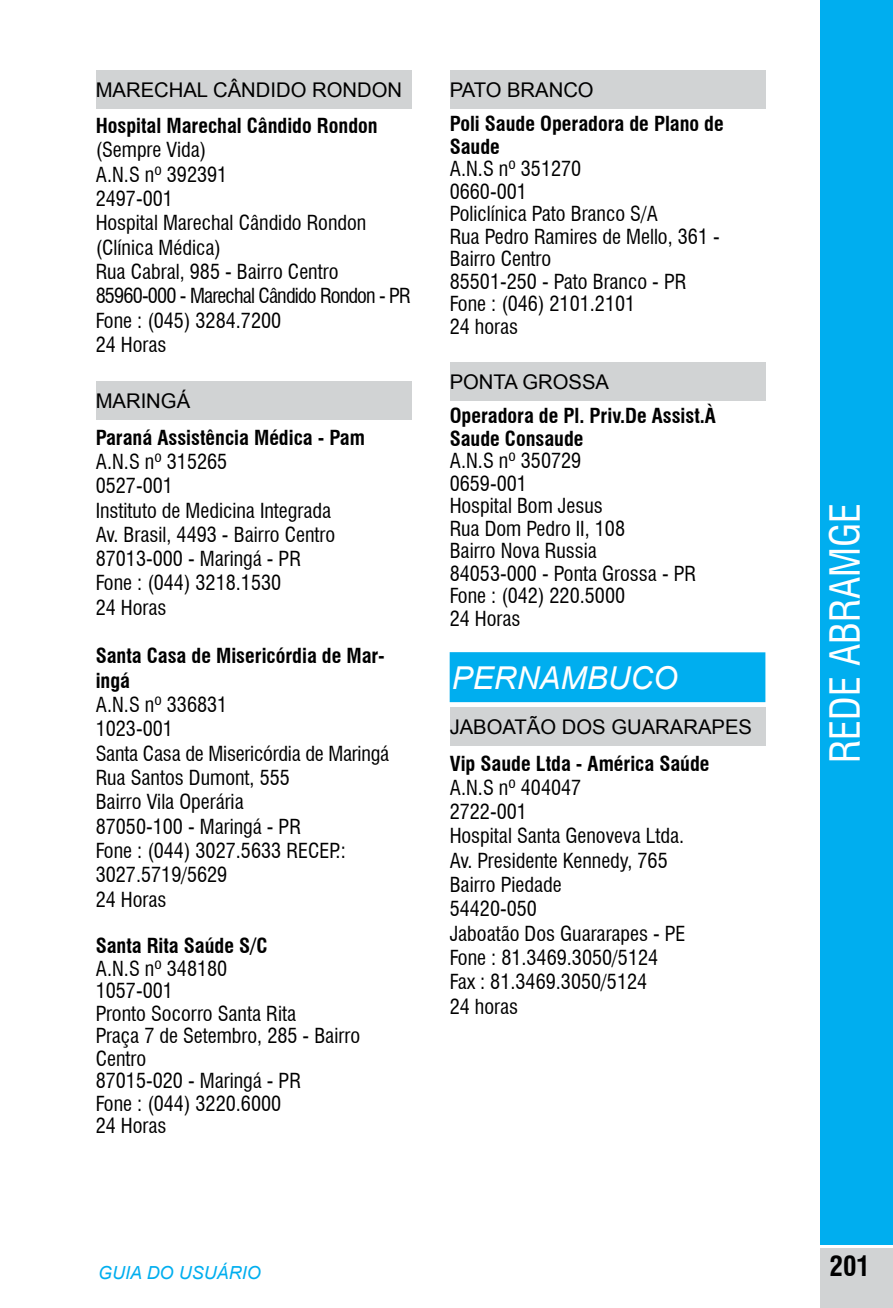
<style>
.page{position:relative;width:893px;height:1308px;background:#fff}
.page>*{position:absolute;margin:0;border:0;box-sizing:border-box;transform-origin:0 0}
.t1{font:condensed 40.5px "Swiss 721 BT";color:#fff}
.t2{font:italic 31.5px "Arial";color:#fff}
.t3{font:700 condensed 27px "Swiss 721 BT";color:#000}
.t4{font:condensed 20.25px/24.3px "Swiss 721 BT";color:#000}
.t5{font:700 condensed 20.25px/22.5px "Swiss 721 BT";color:#000}
.t6{font:20.25px "Arial";color:#000}
.t7{font:italic 18px "Arial";color:#00aeef}
</style>
<div class="page">
<div style="left:96px;top:70px;width:315px;height:39px;background:#d1d3d4"></div>
<div style="left:96px;top:382px;width:315px;height:38px;background:#d1d3d4"></div>
<div style="left:450px;top:70px;width:315px;height:39px;background:#d1d3d4"></div>
<div style="left:450px;top:362px;width:315px;height:38px;background:#d1d3d4"></div>
<div style="left:450px;top:652px;width:315px;height:50px;background:#00aeef"></div>
<div style="left:450px;top:707px;width:315px;height:39px;background:#d1d3d4"></div>
<div style="left:820px;top:1247px;width:73px;height:60px;background:#d1d3d4"></div>
<div style="left:820px;top:0;width:73px;height:1244px;background:#00aeef"></div>
<p class="t6" style="left:96px;top:76px;width:308px">MARECHAL CÂNDIDO RONDON</p>
<p class="t5" style="left:96px;top:115px;width:284px">Hospital Marechal Cândido Rondon</p>
<p class="t4" style="left:96px;top:138px;width:317px">(Sempre Vida)<br>A.N.S nº 392391<br>2497-001<br>Hospital Marechal Cândido Rondon (Clínica Médica)<br>Rua Cabral, 985 - Bairro Centro<br>85960-000 - Marechal Cândido Rondon - PR<br>Fone : (045) 3284.7200<br>24 Horas</p>
<p class="t6" style="left:96px;top:388px;width:96px">MARINGÁ</p>
<p class="t5" style="left:96px;top:426px;width:271px">Paraná Assistência Médica - Pam</p>
<p class="t4" style="left:96px;top:449px;width:241px">A.N.S nº 315265<br>0527-001<br>Instituto de Medicina Integrada<br>Av. Brasil, 4493 - Bairro Centro<br>87013-000 - Maringá - PR<br>Fone : (044) 3218.1530<br>24 Horas</p>
<p class="t5" style="left:96px;top:644px;width:291px;line-height:24.3px">Santa Casa de Misericórdia de Mar&shy;ingá</p>
<p class="t4" style="left:96px;top:692px;width:295px">A.N.S nº 336831<br>1023-001<br>Santa Casa de Misericórdia de Maringá<br>Rua Santos Dumont, 555<br>Bairro Vila Operária<br>87050-100 - Maringá - PR<br>Fone : (044) 3027.5633 RECEP.:<br>3027.5719/5629<br>24 Horas</p>
<p class="t5" style="left:96px;top:934px;width:173px">Santa Rita Saúde S/C</p>
<p class="t4" style="left:96px;top:957px;width:266px;line-height:22.5px">A.N.S nº 348180<br>1057-001<br>Pronto Socorro Santa Rita<br>Praça 7 de Setembro, 285 - Bairro<br>Centro<br>87015-020 - Maringá - PR<br>Fone : (044) 3220.6000<br>24 Horas</p>
<p class="t6" style="left:450px;top:76px;width:146px">PATO BRANCO</p>
<p class="t5" style="left:450px;top:113px;width:276px">Poli Saude Operadora de Plano de<br>Saude</p>
<p class="t4" style="left:450px;top:158px;width:272px;line-height:22.5px">A.N.S nº 351270<br>0660-001<br>Policlínica Pato Branco S/A<br>Rua Pedro Ramires de Mello, 361 -<br>Bairro Centro<br>85501-250 - Pato Branco - PR<br>Fone : (046) 2101.2101<br>24 horas</p>
<p class="t6" style="left:450px;top:368px;width:161px">PONTA GROSSA</p>
<p class="t5" style="left:450px;top:404px;width:268px">Operadora de Pl. Priv.De Assist.À<br>Saude Consaude</p>
<p class="t4" style="left:450px;top:449px;width:248px;line-height:22.5px">A.N.S nº 350729<br>0659-001<br>Hospital Bom Jesus<br>Rua Dom Pedro II, 108<br>Bairro Nova Russia<br>84053-000 - Ponta Grossa - PR<br>Fone : (042) 220.5000<br>24 Horas</p>
<h2 class="t2" style="left:452px;top:657px;width:227px">PERNAMBUCO</h2>
<p class="t6" style="left:450px;top:714px;width:304px">JABOATÃO DOS GUARARAPES</p>
<p class="t5" style="left:450px;top:752px;width:261px">Vip Saude Ltda - América Saúde</p>
<p class="t4" style="left:450px;top:775px;width:237px">A.N.S nº 404047<br>2722-001<br>Hospital Santa Genoveva Ltda.<br>Av. Presidente Kennedy, 765<br>Bairro Piedade<br>54420-050<br>Jaboatão Dos Guararapes - PE<br>Fone : 81.3469.3050/5124<br>Fax : 81.3469.3050/5124<br>24 horas</p>
<p class="t7" style="left:98px;top:1260px;width:164px">GUIA DO USUÁRIO</p>
<h1 class="t1" style="left:821px;top:763px;width:262px;rotate:-90deg">REDE ABRAMGE</h1>
<h3 class="t3" style="left:830px;top:1249px;width:42px">201</h3>
</div>
